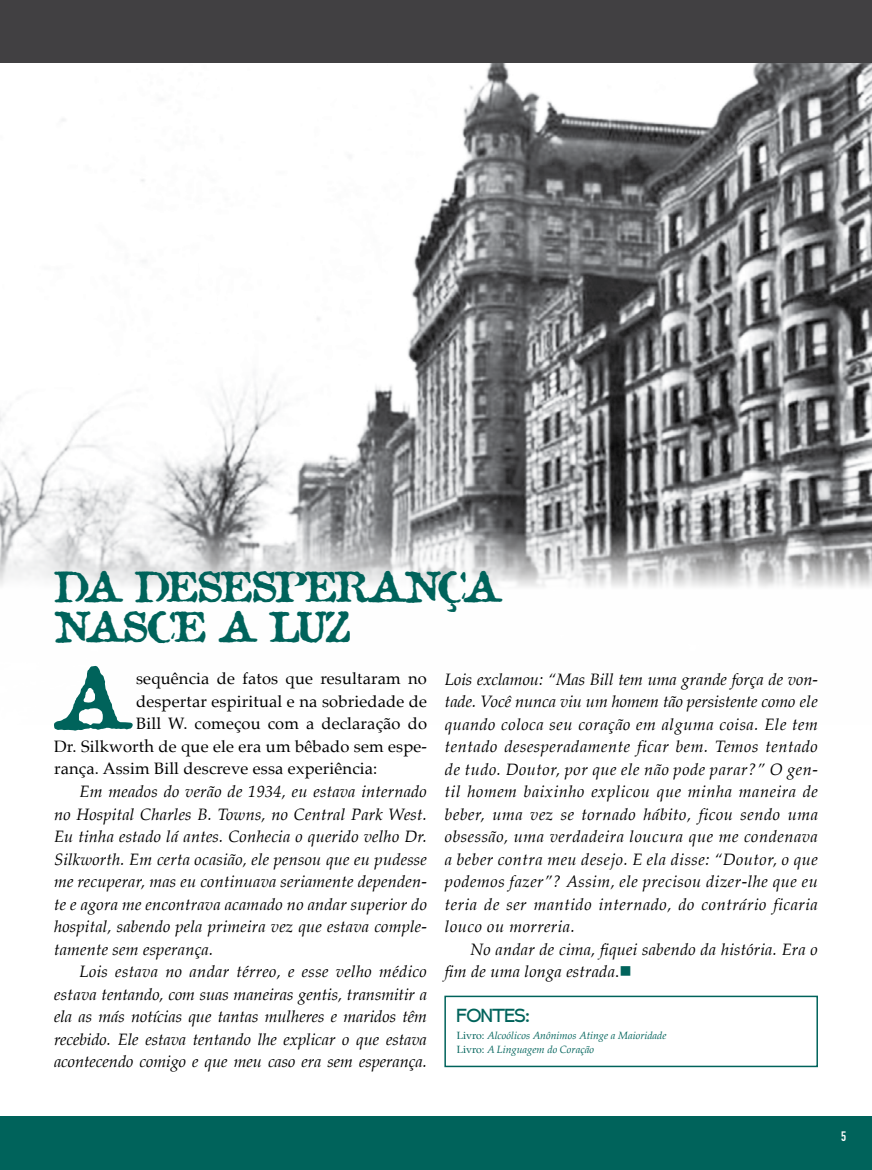
<style>
.page{position:relative;width:872px;height:1170px;background:#fff}
.page>*{position:absolute;margin:0;border:0;box-sizing:border-box;transform-origin:0 0}
.t1{font:82.5px "Attic";color:#00635b}
.t2{font:40.5px/40.5px "Attic";letter-spacing:-.055em;color:#00635b}
.t3{font:italic 16.5px/22.5px "Palatino";letter-spacing:.01em;color:#000;text-align:justify}
.t4{font:16.5px "Palatino";letter-spacing:.01em;color:#000}
.t5{font:700 16.5px "Compass";color:#00635b}
.t6{font:13.5px "DIN Engschrift Std";color:#fff}
.t7{font:italic 10.5px/13.5px "Palatino";color:#00635b}
.s1{font-style:normal}
.s2{color:#00635b}
</style>
<div class="page">
<div style="left:0;top:1115px;width:872px;height:54px;background:#00635b"></div>
<img style="left:0;top:63px;width:872px;height:525px">
<div style="left:0;top:0;width:872px;height:63px;background:#414042"></div>
<div style="left:444px;top:995px;width:374px;height:72px;border:2px solid #00635b"></div>
<h2 class="t2" style="left:54px;top:565px;width:449px">DA DESESPERANÇA<br>NASCE A LUZ</h2>
<h1 class="t1" style="left:55px;top:644px;width:78px">A</h1>
<p class="t4" style="left:136px;top:665px;width:292px">sequência de fatos que resultaram no</p>
<p class="t4" style="left:136px;top:687px;width:292px">despertar espiritual e na sobriedade de</p>
<p class="t4" style="left:136px;top:710px;width:292px">Bill W. começou com a declaração do</p>
<p class="t4" style="left:54px;top:732px;width:374px">Dr. Silkworth de que ele era um bêbado sem espe-</p>
<p class="t4" style="left:54px;top:755px;width:325px">rança. Assim Bill descreve essa experiência:</p>
<p class="t3" style="left:54px;top:779px;width:374px;text-indent:26px">Em meados do verão de 1934, eu estava internado no Hospital Charles B. Towns, no Central Park West.<br>Eu tinha estado lá antes. Conhecia o querido velho Dr.<br>Silkworth. Em certa ocasião, ele pensou que eu pudesse me recuperar, mas eu continuava seriamente dependen&shy;te e agora me encontrava acamado no andar superior do hospital, sabendo pela primeira vez que estava comple&shy;tamente sem esperança.</p>
<p class="t3" style="left:54px;top:959px;width:374px;text-indent:26px">Lois estava no andar térreo, e esse velho médico estava tentando, com suas maneiras gentis, transmitir a ela as más notícias que tantas mulheres e maridos têm recebido. Ele estava tentando lhe explicar o que estava acontecendo comigo e que meu caso era sem esperança.</p>
<p class="t3" style="left:445px;top:667px;width:374px">Lois exclamou: “Mas Bill tem uma grande força de von&shy;tade. Você nunca viu um homem tão persistente como ele quando coloca seu coração em alguma coisa. Ele tem tentado desesperadamente ficar bem. Temos tentado de tudo. Doutor, por que ele não pode parar?” O gen&shy;til homem baixinho explicou que minha maneira de beber, uma vez se tornado hábito, ficou sendo uma obsessão, uma verdadeira loucura que me condenava a beber contra meu desejo. E ela disse: “Doutor, o que podemos fazer”? Assim, ele precisou dizer-lhe que eu teria de ser mantido internado, do contrário ficaria louco ou morreria.</p>
<p class="t3" style="left:445px;top:937px;width:374px;text-indent:26px">No andar de cima, fiquei sabendo da história. Era o fim de uma longa estrada<span class="s1">.</span><span class="s2">■</span></p>
<p class="t5" style="left:457px;top:1002px;width:74px">FONTES:</p>
<p class="t7" style="left:457px;top:1028px;width:211px"><span class="s1">Livro:</span> Alcoólicos Anônimos Atinge a Maioridade<br><span class="s1">Livro:</span> A Linguagem do Coração</p>
<p class="t6" style="left:841px;top:1128px;width:7px">5</p>
</div>
